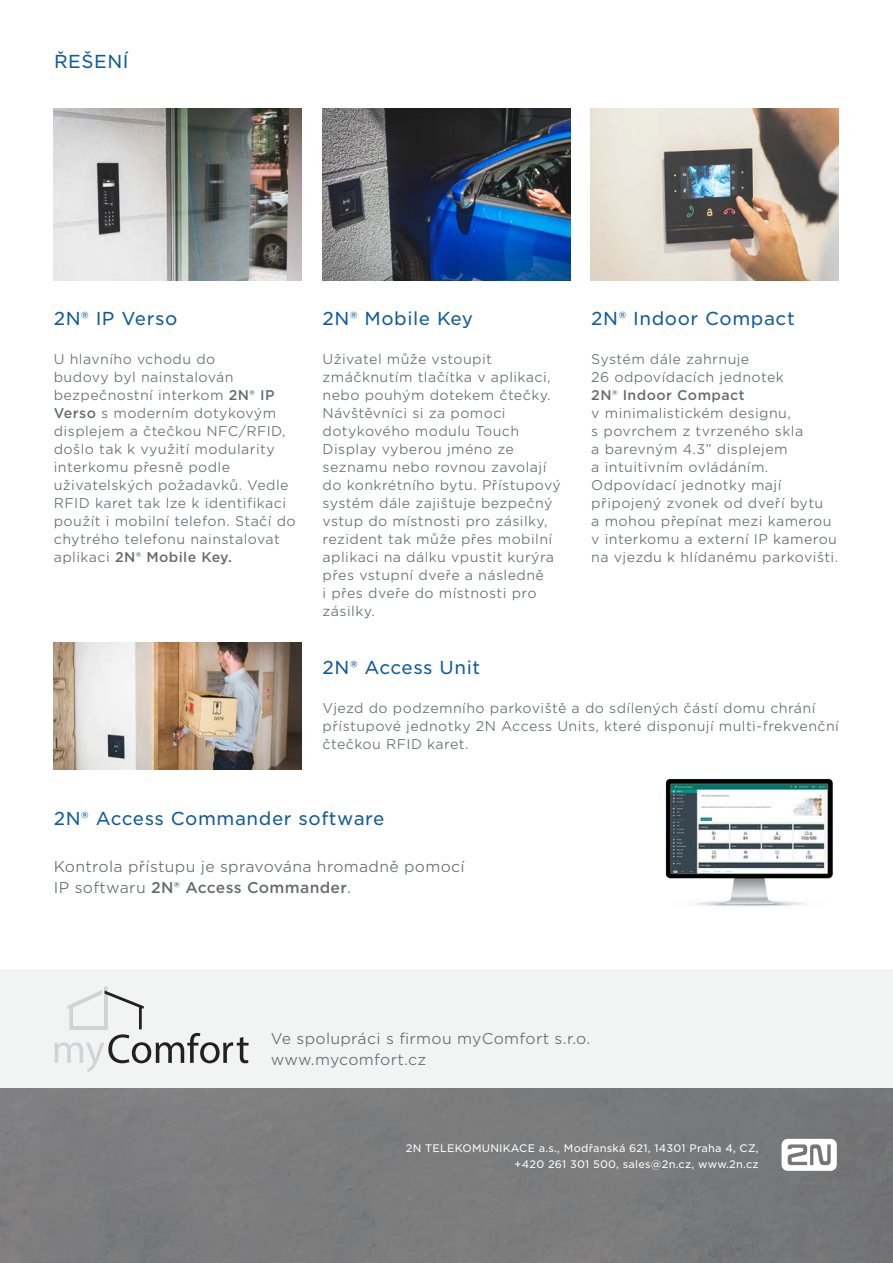
<style>
.page{position:relative;width:893px;height:1263px;background:#fff}
.page>*{position:absolute;margin:0;border:0;box-sizing:border-box;transform-origin:0 0}
.Text_9_14{font:18px "Gotham S Sm";letter-spacing:.03em;color:#105b9c}
.Text_9_14-2{font:300 15px "Gotham S Sm";letter-spacing:.02em;color:#64696b}
.Text_9_14-3{font:500 15px "Gotham S Sm";letter-spacing:.02em;color:#64696b}
.Text_9_14-4{font:300 13.5px/18px "Gotham S Sm";letter-spacing:.03em;color:#64696b}
.Text_7_10{font:10.5px "Gotham S Sm";letter-spacing:.02em;color:#fff}
.s1{font-weight:500}
.s2{font-weight:300}
</style>
<div class="page">
<div style="left:0;top:969px;width:893px;height:122px;background:#f2f3f3"></div>
<img style="left:590px;top:109px;width:249px;height:171px">
<img style="left:323px;top:109px;width:247px;height:171px">
<img style="left:54px;top:109px;width:248px;height:171px">
<div style="left:0;top:1088px;width:893px;height:175px;background:#7c7c7d"></div>
<svg style="left:782px;top:1139px;width:55px;height:32px"></svg>
<img style="left:665px;top:778px;width:168px;height:129px">
<img style="left:54px;top:642px;width:247px;height:127px">
<svg style="left:55px;top:987px;width:194px;height:85px"></svg>
<p class="Text_9_14" style="left:54px;top:50px;width:76px">ŘEŠENÍ</p>
<p class="Text_9_14" style="left:54px;top:307px;width:125px">2N® IP Verso</p>
<p class="Text_9_14-4" style="left:54px;top:350px;width:243px">U hlavního vchodu do<br>budovy byl nainstalován bezpečnostní interkom <span class="s1">2N® IP<br>Verso</span> s moderním dotykovým displejem a čtečkou NFC/RFID, došlo tak k využití modularity interkomu přesně podle uživatelských požadavků. Vedle<br>RFID karet tak lze k identifikaci použít i mobilní telefon. Stačí do chytrého telefonu nainstalovat aplikaci <span class="s1">2N® Mobile Key.</span></p>
<p class="Text_9_14" style="left:323px;top:307px;width:152px">2N® Mobile Key</p>
<p class="Text_9_14-4" style="left:323px;top:350px;width:240px">Uživatel může vstoupit zmáčknutím tlačítka v aplikaci, nebo pouhým dotekem čtečky.<br>Návštěvníci si za pomoci dotykového modulu Touch<br>Display vyberou jméno ze seznamu nebo rovnou zavolají do konkrétního bytu. Přístupový systém dále zajištuje bezpečný vstup do místnosti pro zásilky, rezident tak může přes mobilní aplikaci na dálku vpustit kurýra přes vstupní dveře a následně<br>i přes dveře do místnosti pro zásilky.</p>
<p class="Text_9_14" style="left:591px;top:307px;width:205px">2N® Indoor Compact</p>
<p class="Text_9_14-4" style="left:591px;top:350px;width:160px">Systém dále zahrnuje</p>
<p class="Text_9_14-4" style="left:591px;top:368px;width:248px">26 odpovídacích jednotek<br><span class="s1">2N® Indoor Compact<br></span>v minimalistickém designu,<br>s povrchem z tvrzeného skla<br>a barevným 4.3” displejem<br>a intuitivním ovládáním.<br>Odpovídací jednotky mají připojený zvonek od dveří bytu<br>a mohou přepínat mezi kamerou v interkomu a externí IP kamerou na vjezdu k hlídanému parkovišti.</p>
<p class="Text_9_14" style="left:323px;top:655px;width:159px">2N® Access Unit</p>
<p class="Text_9_14-4" style="left:323px;top:699px;width:518px">Vjezd do podzemního parkoviště a do sdílených částí domu chrání přístupové jednotky 2N Access Units, které disponují multi-frekvenční čtečkou RFID karet.</p>
<p class="Text_9_14" style="left:54px;top:807px;width:332px">2N® Access Commander software</p>
<p class="Text_9_14-2" style="left:54px;top:856px;width:412px">Kontrola přístupu je spravována hromadně pomocí</p>
<p class="Text_9_14-3" style="left:54px;top:877px;width:299px"><span class="s2">IP softwaru</span> 2N® Access Commander<span class="s2">.</span></p>
<p class="Text_9_14-2" style="left:271px;top:1028px;width:321px">Ve spolupráci s firmou myComfort s.r.o.</p>
<p class="Text_9_14-2" style="left:271px;top:1049px;width:157px">www.mycomfort.cz</p>
<p class="Text_7_10" style="left:406px;top:1141px;width:354px">2N TELEKOMUNIKACE a.s., Modřanská 621, 14301 Praha 4, CZ,</p>
<p class="Text_7_10" style="left:515px;top:1157px;width:246px">+420 261 301 500, sales@2n.cz, www.2n.cz</p>
</div>
